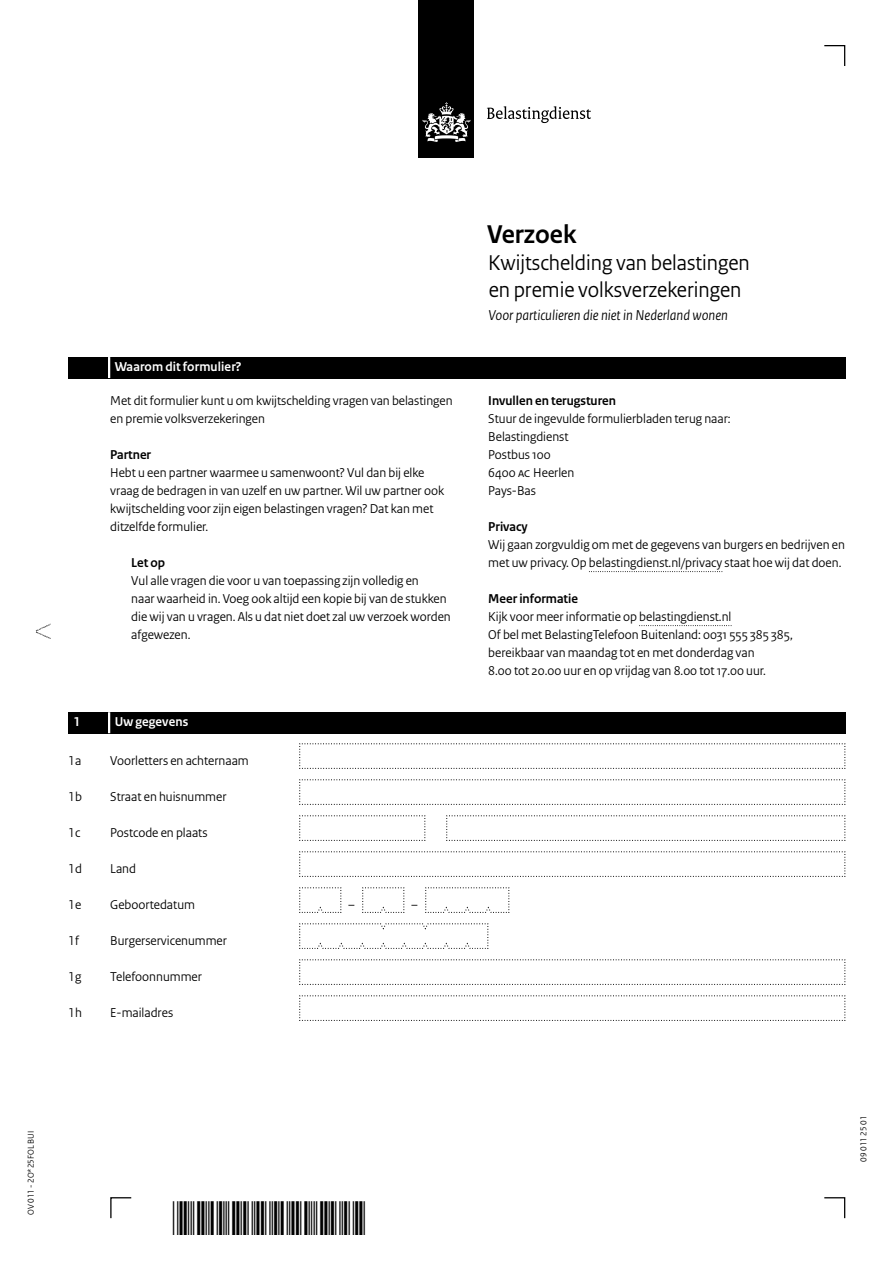
<style>
.page{position:relative;width:893px;height:1263px;background:#fff}
.page>*{position:absolute;margin:0;border:0;box-sizing:border-box;transform-origin:0 0}
.Documenttitel{font:700 27px "Rijksoverheid Sans Heading";color:#000}
.Documenttitel-2{font:22.5px/27px "Rijksoverheid Sans Heading";color:#000}
.Onderwerp{font:italic 15px "Rijksoverheid Sans Heading";color:#000}
.Gebruiksaanwijzing{font:13.5px/18px "Rijksoverheid Sans Heading";color:#000}
.Vraag_Nummer{font:13.5px "Rijksoverheid Sans Heading";color:#000}
.Tussenkop{font:700 13.5px "Rijksoverheid Sans Heading";color:#000}
.KOP_B_Nummer{font:700 13.5px "Rijksoverheid Sans Heading";letter-spacing:.01em;color:#fff}
.KOP_D_Nummer{font:700 13.5px "Rijksoverheid Sans Heading";letter-spacing:.01em;color:#fff}
.Tussenkop_Let_op{font:700 13.5px "Rijksoverheid Sans Heading";color:#000}
.t1{font:9px "Rijksoverheid Sans Heading";color:#000}
</style>
<div class="page">
<div style="left:419px;top:0;width:55px;height:158px;background:#000"></div>
<svg style="left:423px;top:102px;width:47px;height:40px"></svg>
<svg style="left:487px;top:106px;width:104px;height:17px"></svg>
<svg style="left:824px;top:1197px;width:22px;height:22px"></svg>
<svg style="left:110px;top:1197px;width:22px;height:22px"></svg>
<svg style="left:824px;top:45px;width:22px;height:21px"></svg>
<svg style="left:299px;top:743px;width:547px;height:26px"></svg>
<svg style="left:299px;top:779px;width:547px;height:26px"></svg>
<svg style="left:299px;top:851px;width:547px;height:26px"></svg>
<svg style="left:299px;top:959px;width:547px;height:26px"></svg>
<svg style="left:299px;top:995px;width:547px;height:26px"></svg>
<svg style="left:299px;top:815px;width:127px;height:26px"></svg>
<svg style="left:446px;top:815px;width:400px;height:26px"></svg>
<svg style="left:299px;top:923px;width:190px;height:26px"></svg>
<svg style="left:299px;top:887px;width:43px;height:26px"></svg>
<svg style="left:362px;top:887px;width:43px;height:26px"></svg>
<svg style="left:425px;top:887px;width:85px;height:26px"></svg>
<svg style="left:36px;top:624px;width:15px;height:15px"></svg>
<div style="left:68px;top:357px;width:777px;height:21px;background:#000"></div>
<hr style="left:108px;top:357px;width:2px;height:21px;background:#fff">
<svg style="left:589px;top:571px;width:133px;height:1px"></svg>
<svg style="left:639px;top:625px;width:92px;height:1px"></svg>
<div style="left:68px;top:712px;width:777px;height:21px;background:#000"></div>
<hr style="left:108px;top:712px;width:2px;height:21px;background:#fff">
<h2 class="KOP_B_Nummer" style="left:115px;top:359px;width:128px">Waarom dit formulier?</h2>
<p class="Gebruiksaanwijzing" style="left:110px;top:392px;width:344px">Met dit formulier kunt u om kwijtschelding vragen van belastingen en premie volksverzekeringen</p>
<h3 class="Tussenkop" style="left:110px;top:447px;width:42px">Partner</h3>
<p class="Gebruiksaanwijzing" style="left:110px;top:464px;width:335px">Hebt u een partner waarmee u samenwoont? Vul dan bij elke vraag de bedragen in van uzelf en uw partner. Wil uw partner ook kwijtschelding voor zijn eigen belastingen vragen? Dat kan met ditzelfde formulier.</p>
<h3 class="Tussenkop_Let_op" style="left:131px;top:555px;width:36px">Let op</h3>
<p class="Gebruiksaanwijzing" style="left:131px;top:572px;width:321px">Vul alle vragen die voor u van toepassing zijn volledig en<br>naar waarheid in. Voeg ook altijd een kopie bij van de stukken die wij van u vragen. Als u dat niet doet zal uw verzoek worden afgewezen.</p>
<h2 class="KOP_D_Nummer" style="left:74px;top:714px;width:8px">1</h2>
<h2 class="KOP_D_Nummer" style="left:115px;top:714px;width:75px">Uw gegevens</h2>
<p class="Vraag_Nummer" style="left:68px;top:753px;width:15px">1a</p>
<p class="Vraag_Nummer" style="left:110px;top:753px;width:140px">Voorletters en achternaam</p>
<p class="Vraag_Nummer" style="left:68px;top:789px;width:15px">1b</p>
<p class="Vraag_Nummer" style="left:110px;top:789px;width:118px">Straat en huisnummer</p>
<p class="Vraag_Nummer" style="left:68px;top:825px;width:14px">1c</p>
<p class="Vraag_Nummer" style="left:110px;top:825px;width:99px">Postcode en plaats</p>
<p class="Vraag_Nummer" style="left:68px;top:861px;width:15px">1d</p>
<p class="Vraag_Nummer" style="left:110px;top:861px;width:27px">Land</p>
<p class="Vraag_Nummer" style="left:68px;top:897px;width:15px">1e</p>
<p class="Vraag_Nummer" style="left:110px;top:897px;width:86px">Geboortedatum</p>
<p class="Vraag_Nummer" style="left:68px;top:933px;width:12px">1f</p>
<p class="Vraag_Nummer" style="left:110px;top:933px;width:118px">Burgerservicenummer</p>
<p class="Vraag_Nummer" style="left:68px;top:969px;width:15px">1g</p>
<p class="Vraag_Nummer" style="left:110px;top:969px;width:93px">Telefoonnummer</p>
<p class="Vraag_Nummer" style="left:68px;top:1005px;width:15px">1h</p>
<p class="Vraag_Nummer" style="left:110px;top:1005px;width:64px">E-mailadres</p>
<h1 class="Documenttitel" style="left:487px;top:219px;width:91px">Verzoek</h1>
<h1 class="Documenttitel-2" style="left:488px;top:249px;width:263px">Kwijtschelding van belastingen en premie volksverzekeringen</h1>
<p class="Onderwerp" style="left:489px;top:306px;width:241px">Voor particulieren die niet in Nederland wonen</p>
<h3 class="Tussenkop" style="left:488px;top:393px;width:129px">Invullen en terugsturen</h3>
<p class="Gebruiksaanwijzing" style="left:488px;top:410px;width:244px">Stuur de ingevulde formulierbladen terug naar:</p>
<p class="Gebruiksaanwijzing" style="left:488px;top:428px;width:82px">Belastingdienst</p>
<p class="Gebruiksaanwijzing" style="left:488px;top:446px;width:64px">Postbus 100</p>
<p class="Gebruiksaanwijzing" style="left:488px;top:464px;width:88px">6400 AC Heerlen</p>
<p class="Gebruiksaanwijzing" style="left:488px;top:482px;width:49px">Pays-Bas</p>
<h3 class="Tussenkop" style="left:488px;top:519px;width:41px">Privacy</h3>
<p class="Gebruiksaanwijzing" style="left:488px;top:536px;width:358px">Wij gaan zorgvuldig om met de gegevens van burgers en bedrijven en met uw privacy. Op belastingdienst.nl/privacy staat hoe wij dat doen.</p>
<h3 class="Tussenkop" style="left:488px;top:591px;width:91px">Meer informatie</h3>
<p class="Gebruiksaanwijzing" style="left:488px;top:608px;width:306px">Kijk voor meer informatie op belastingdienst.nl<br>Of bel met BelastingTelefoon Buitenland: 0031 555 385 385, bereikbaar van maandag tot en met donderdag van<br>8.00 tot 20.00 uur en op vrijdag van 8.00 tot 17.00 uur.</p>
<p class="t1" style="left:26px;top:1215px;width:86px;rotate:-90deg">OV 011 - 2O*25FOL BUI</p>
<p class="t1" style="left:858px;top:1161px;width:47px;rotate:-90deg">09 011 25 01</p>
</div>
